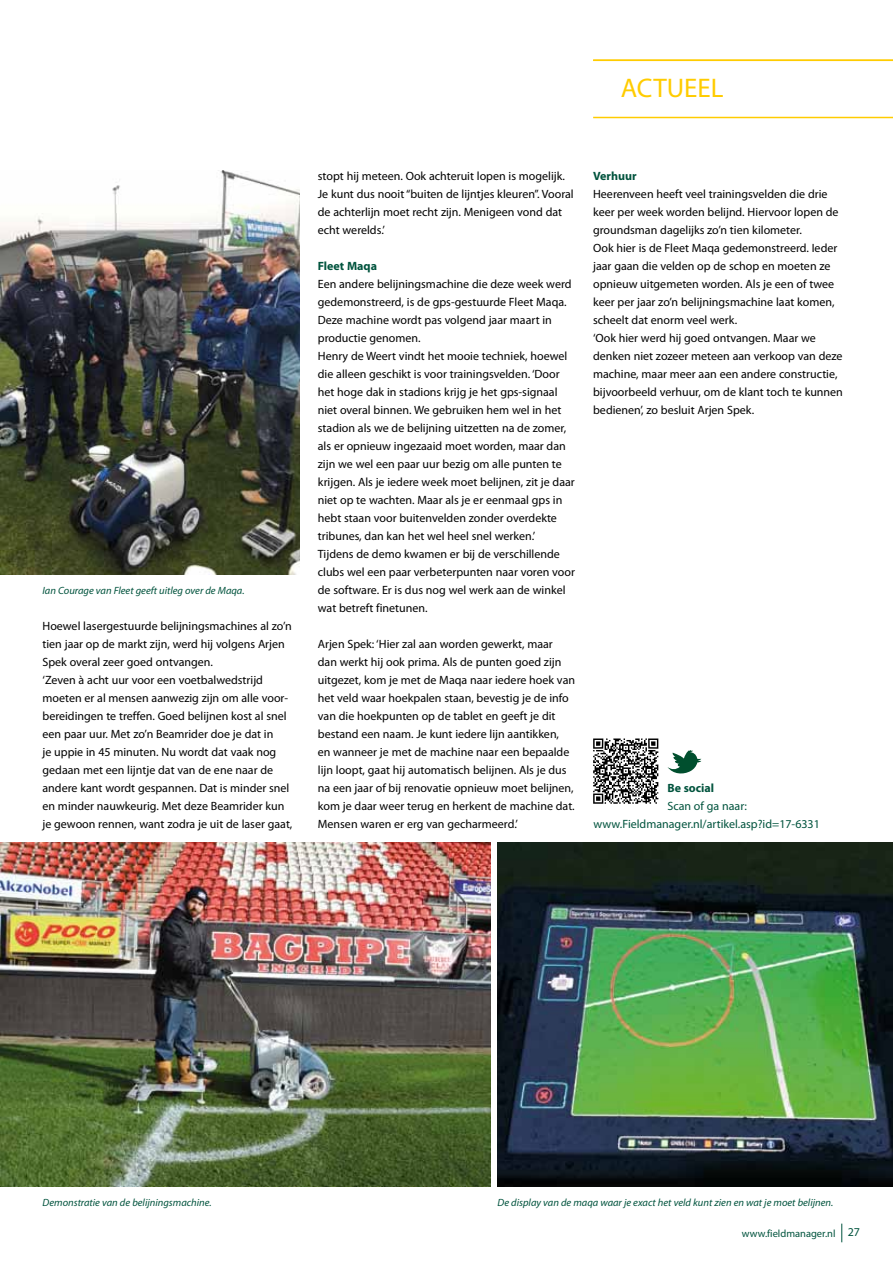
<style>
.page{position:relative;width:893px;height:1263px;background:#fff}
.page>*{position:absolute;margin:0;border:0;box-sizing:border-box;transform-origin:0 0}
.t1{font:27px "Myriad Pro";color:#fc0}
.t2{font:12px/18px "Myriad Pro";color:#000}
.t3{font:12px/18px "Myriad Pro";color:#00533d;text-align:center}
.t4{font:700 12px "Myriad Pro";color:#00533d}
.t5{font:italic 10.5px "Myriad Pro";color:#00533d}
.t6{font:10.5px "Myriad Pro";color:#00533d}
.s1{font-size:12px}
</style>
<div class="page">
<svg style="left:841px;top:1223px;width:1px;height:19px"></svg>
<hr style="left:593px;top:117px;width:300px;height:1px;background:#fc0">
<hr style="left:593px;top:60px;width:300px;height:1px;background:#fc0">
<img style="left:0;top:842px;width:490px;height:344px">
<img style="left:1px;top:170px;width:299px;height:405px">
<img style="left:497px;top:842px;width:396px;height:344px">
<svg style="left:593px;top:738px;width:65px;height:66px"></svg>
<svg style="left:667px;top:750px;width:34px;height:23px"></svg>
<h1 class="t1" style="left:621px;top:71px;width:104px">ACTUEEL</h1>
<p class="t5" style="left:43px;top:584px;width:204px">Ian Courage van Fleet geeft uitleg over de Maqa.</p>
<p class="t2" style="left:43px;top:617px;width:251px">Hoewel lasergestuurde belijningsmachines al zo’n tien jaar op de markt zijn, werd hij volgens Arjen Spek overal zeer goed ontvangen.<br>‘Zeven à acht uur voor een voetbalwedstrijd moeten er al mensen aanwezig zijn om alle voor&shy;bereidingen te treffen. Goed belijnen kost al snel een paar uur. Met zo’n Beamrider doe je dat in<br>je uppie in 45 minuten. Nu wordt dat vaak nog gedaan met een lijntje dat van de ene naar de andere kant wordt gespannen. Dat is minder snel en minder nauwkeurig. Met deze Beamrider kun je gewoon rennen, want zodra je uit de laser gaat,</p>
<p class="t2" style="left:318px;top:167px;width:257px">stopt hij meteen. Ook achteruit lopen is mogelijk.<br>Je kunt dus nooit “buiten de lijntjes kleuren”. Vooral de achterlijn moet recht zijn. Menigeen vond dat echt werelds.’</p>
<p class="t4" style="left:318px;top:258px;width:61px">Fleet Maqa</p>
<p class="t2" style="left:318px;top:275px;width:259px">Een andere belijningsmachine die deze week werd gedemonstreerd, is de gps-gestuurde Fleet Maqa.<br>Deze machine wordt pas volgend jaar maart in productie genomen.<br>Henry de Weert vindt het mooie techniek, hoewel die alleen geschikt is voor trainingsvelden. ‘Door het hoge dak in stadions krijg je het gps-signaal niet overal binnen. We gebruiken hem wel in het stadion als we de belijning uitzetten na de zomer, als er opnieuw ingezaaid moet worden, maar dan zijn we wel een paar uur bezig om alle punten te krijgen. Als je iedere week moet belijnen, zit je daar niet op te wachten. Maar als je er eenmaal gps in hebt staan voor buitenvelden zonder overdekte tribunes, dan kan het wel heel snel werken.’<br>Tijdens de demo kwamen er bij de verschillende clubs wel een paar verbeterpunten naar voren voor de software. Er is dus nog wel werk aan de winkel wat betreft finetunen.</p>
<p class="t2" style="left:318px;top:635px;width:259px">Arjen Spek: ‘Hier zal aan worden gewerkt, maar<br>dan werkt hij ook prima. Als de punten goed zijn uitgezet, kom je met de Maqa naar iedere hoek van het veld waar hoekpalen staan, bevestig je de info van die hoekpunten op de tablet en geeft je dit bestand een naam. Je kunt iedere lijn aantikken,<br>en wanneer je met de machine naar een bepaalde lijn loopt, gaat hij automatisch belijnen. Als je dus na een jaar of bij renovatie opnieuw moet belijnen, kom je daar weer terug en herkent de machine dat.<br>Mensen waren er erg van gecharmeerd.’</p>
<p class="t4" style="left:593px;top:168px;width:45px">Verhuur</p>
<p class="t2" style="left:593px;top:185px;width:251px">Heerenveen heeft veel trainingsvelden die drie keer per week worden belijnd. Hiervoor lopen de groundsman dagelijks zo’n tien kilometer.<br>Ook hier is de Fleet Maqa gedemonstreerd. Ieder jaar gaan die velden op de schop en moeten ze opnieuw uitgemeten worden. Als je een of twee keer per jaar zo’n belijningsmachine laat komen, scheelt dat enorm veel werk.<br>‘Ook hier werd hij goed ontvangen. Maar we denken niet zozeer meteen aan verkoop van deze machine, maar meer aan een andere constructie, bijvoorbeeld verhuur, om de klant toch te kunnen bedienen’, zo besluit Arjen Spek.</p>
<p class="t4" style="left:667px;top:780px;width:48px">Be social</p>
<p class="t3" style="left:594px;top:797px;width:228px">Scan of ga naar: www.Fieldmanager.nl/artikel.asp?id=17-6331</p>
<p class="t5" style="left:43px;top:1196px;width:171px">Demonstratie van de belijningsmachine.</p>
<p class="t5" style="left:497px;top:1196px;width:337px">De display van de maqa waar je exact het veld kunt zien en wat je moet belijnen.</p>
<p class="t6" style="left:742px;top:1227px;width:120px">www.fieldmanager.nl <span class="s1">27</span></p>
</div>
